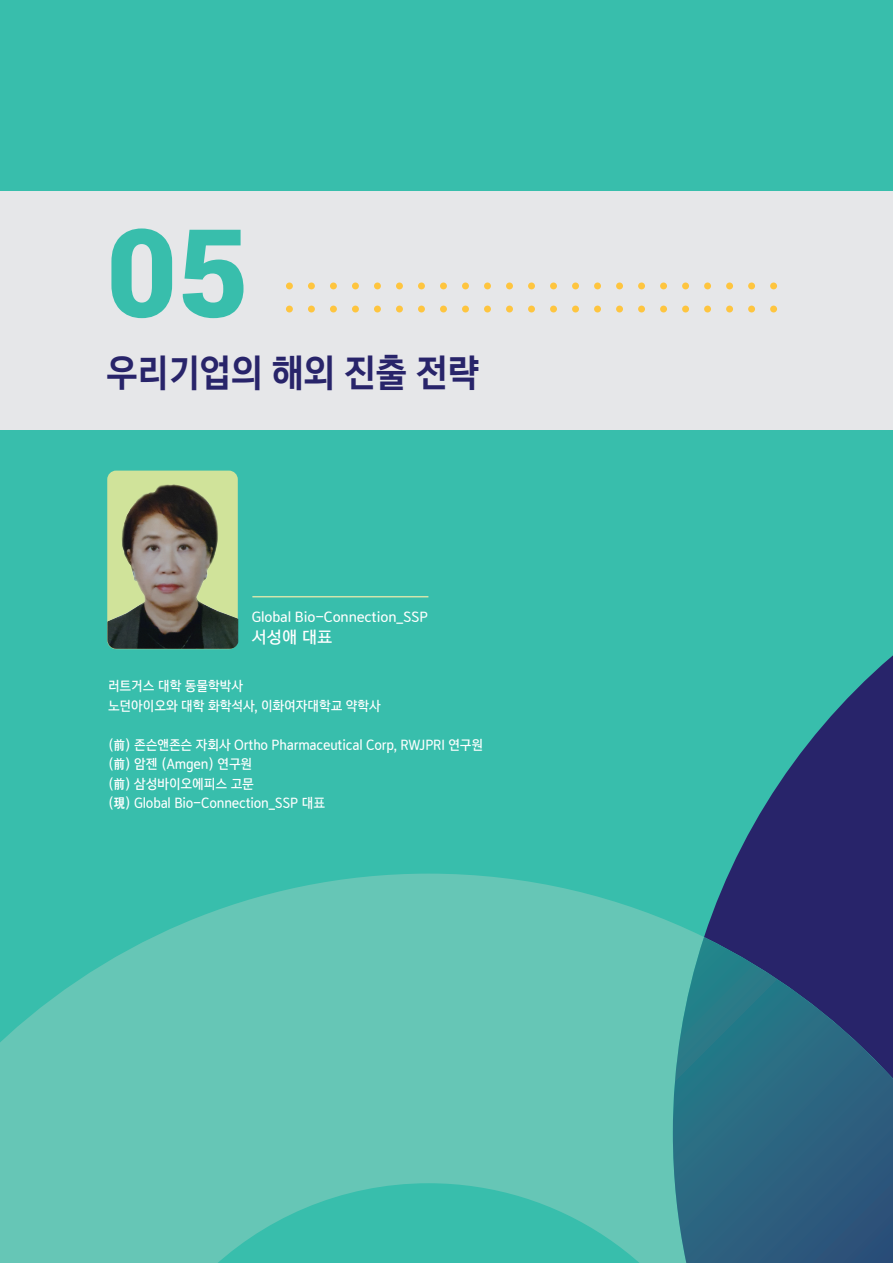
<style>
.page{position:relative;width:893px;height:1263px;background:#38beac}
.page>*{position:absolute;margin:0;border:0;box-sizing:border-box;transform-origin:0 0}
.t1{font:900 122.55px "Roboto";color:#38beac}
.t2{font:700 37.5px "Yeolrin Gothic";letter-spacing:-.015em;color:#28246a;scale:.91 1}
.t3{font:500 16.5px "Yeolrin Gothic";color:#fff}
.t4{font:500 13.5px/19.5px "Yeolrin Gothic";letter-spacing:-.015em;color:#fff;scale:.94 1}
.t5{font:500 13.5px "Yeolrin Gothic";letter-spacing:-.015em;color:#fff}
</style>
<div class="page">
<svg style="left:0;top:874px;width:703px;height:389px;fill:#66c6b6"></svg>
<svg style="left:704px;top:655px;width:189px;height:282px;fill:#28246a"></svg>
<svg style="left:673px;top:937px;width:220px;height:326px;background:#2c607f"></svg>
<div style="left:0;top:191px;width:893px;height:239px;background:#e6e7e9"></div>
<div style="left:286px;top:282px;width:7px;height:7px;background:#fec53f;border-radius:50%"></div>
<div style="left:308px;top:282px;width:7px;height:7px;background:#fec53f;border-radius:50%"></div>
<div style="left:330px;top:282px;width:7px;height:7px;background:#fec53f;border-radius:50%"></div>
<div style="left:352px;top:282px;width:7px;height:7px;background:#fec53f;border-radius:50%"></div>
<div style="left:374px;top:282px;width:7px;height:7px;background:#fec53f;border-radius:50%"></div>
<div style="left:396px;top:282px;width:7px;height:7px;background:#fec53f;border-radius:50%"></div>
<div style="left:418px;top:282px;width:7px;height:7px;background:#fec53f;border-radius:50%"></div>
<div style="left:440px;top:282px;width:7px;height:7px;background:#fec53f;border-radius:50%"></div>
<div style="left:462px;top:282px;width:7px;height:7px;background:#fec53f;border-radius:50%"></div>
<div style="left:484px;top:282px;width:7px;height:7px;background:#fec53f;border-radius:50%"></div>
<div style="left:506px;top:282px;width:7px;height:7px;background:#fec53f;border-radius:50%"></div>
<div style="left:528px;top:282px;width:7px;height:7px;background:#fec53f;border-radius:50%"></div>
<div style="left:550px;top:282px;width:7px;height:7px;background:#fec53f;border-radius:50%"></div>
<div style="left:572px;top:282px;width:7px;height:7px;background:#fec53f;border-radius:50%"></div>
<div style="left:594px;top:282px;width:7px;height:7px;background:#fec53f;border-radius:50%"></div>
<div style="left:616px;top:282px;width:7px;height:7px;background:#fec53f;border-radius:50%"></div>
<div style="left:638px;top:282px;width:7px;height:7px;background:#fec53f;border-radius:50%"></div>
<div style="left:660px;top:282px;width:7px;height:7px;background:#fec53f;border-radius:50%"></div>
<div style="left:682px;top:282px;width:7px;height:7px;background:#fec53f;border-radius:50%"></div>
<div style="left:704px;top:282px;width:7px;height:7px;background:#fec53f;border-radius:50%"></div>
<div style="left:726px;top:282px;width:7px;height:7px;background:#fec53f;border-radius:50%"></div>
<div style="left:748px;top:282px;width:7px;height:7px;background:#fec53f;border-radius:50%"></div>
<div style="left:770px;top:282px;width:7px;height:7px;background:#fec53f;border-radius:50%"></div>
<div style="left:286px;top:306px;width:7px;height:6px;background:#fec53f;border-radius:50%"></div>
<div style="left:308px;top:306px;width:7px;height:6px;background:#fec53f;border-radius:50%"></div>
<div style="left:330px;top:306px;width:7px;height:6px;background:#fec53f;border-radius:50%"></div>
<div style="left:352px;top:306px;width:7px;height:6px;background:#fec53f;border-radius:50%"></div>
<div style="left:374px;top:306px;width:7px;height:6px;background:#fec53f;border-radius:50%"></div>
<div style="left:396px;top:306px;width:7px;height:6px;background:#fec53f;border-radius:50%"></div>
<div style="left:418px;top:306px;width:7px;height:6px;background:#fec53f;border-radius:50%"></div>
<div style="left:440px;top:306px;width:7px;height:6px;background:#fec53f;border-radius:50%"></div>
<div style="left:462px;top:306px;width:7px;height:6px;background:#fec53f;border-radius:50%"></div>
<div style="left:484px;top:306px;width:7px;height:6px;background:#fec53f;border-radius:50%"></div>
<div style="left:506px;top:306px;width:7px;height:6px;background:#fec53f;border-radius:50%"></div>
<div style="left:528px;top:306px;width:7px;height:6px;background:#fec53f;border-radius:50%"></div>
<div style="left:550px;top:306px;width:7px;height:6px;background:#fec53f;border-radius:50%"></div>
<div style="left:572px;top:306px;width:7px;height:6px;background:#fec53f;border-radius:50%"></div>
<div style="left:594px;top:306px;width:7px;height:6px;background:#fec53f;border-radius:50%"></div>
<div style="left:616px;top:306px;width:7px;height:6px;background:#fec53f;border-radius:50%"></div>
<div style="left:638px;top:306px;width:7px;height:6px;background:#fec53f;border-radius:50%"></div>
<div style="left:660px;top:306px;width:7px;height:6px;background:#fec53f;border-radius:50%"></div>
<div style="left:682px;top:306px;width:7px;height:6px;background:#fec53f;border-radius:50%"></div>
<div style="left:704px;top:306px;width:7px;height:6px;background:#fec53f;border-radius:50%"></div>
<div style="left:726px;top:306px;width:7px;height:6px;background:#fec53f;border-radius:50%"></div>
<div style="left:748px;top:306px;width:7px;height:6px;background:#fec53f;border-radius:50%"></div>
<div style="left:770px;top:306px;width:7px;height:6px;background:#fec53f;border-radius:50%"></div>
<hr style="left:252px;top:596px;width:176px;height:1px;background:#d2e5ac">
<div style="left:107px;top:471px;width:131px;height:178px;background:#d0e39a;border-radius:9px"></div>
<img style="left:107px;top:484px;width:131px;height:165px">
<p class="t1" style="left:106px;top:186px;width:143px">05</p>
<p class="t2" style="left:106px;top:349px;width:412px">우리기업의 해외 진출 전략</p>
<p class="t5" style="left:252px;top:608px;width:178px">Global Bio-Connection_SSP</p>
<p class="t3" style="left:252px;top:627px;width:82px">서성애 대표</p>
<p class="t4" style="left:108px;top:676px;width:292px">러트거스 대학 동물학박사<br>노던아이오와 대학 화학석사, 이화여자대학교 약학사</p>
<p class="t4" style="left:108px;top:735px;width:401px">(前) 존슨앤존슨 자회사 Ortho Pharmaceutical Corp, RWJPRI 연구원 (前) 암젠 (Amgen) 연구원<br>(前) 삼성바이오에피스 고문<br>(現) Global Bio-Connection_SSP 대표</p>
</div>
